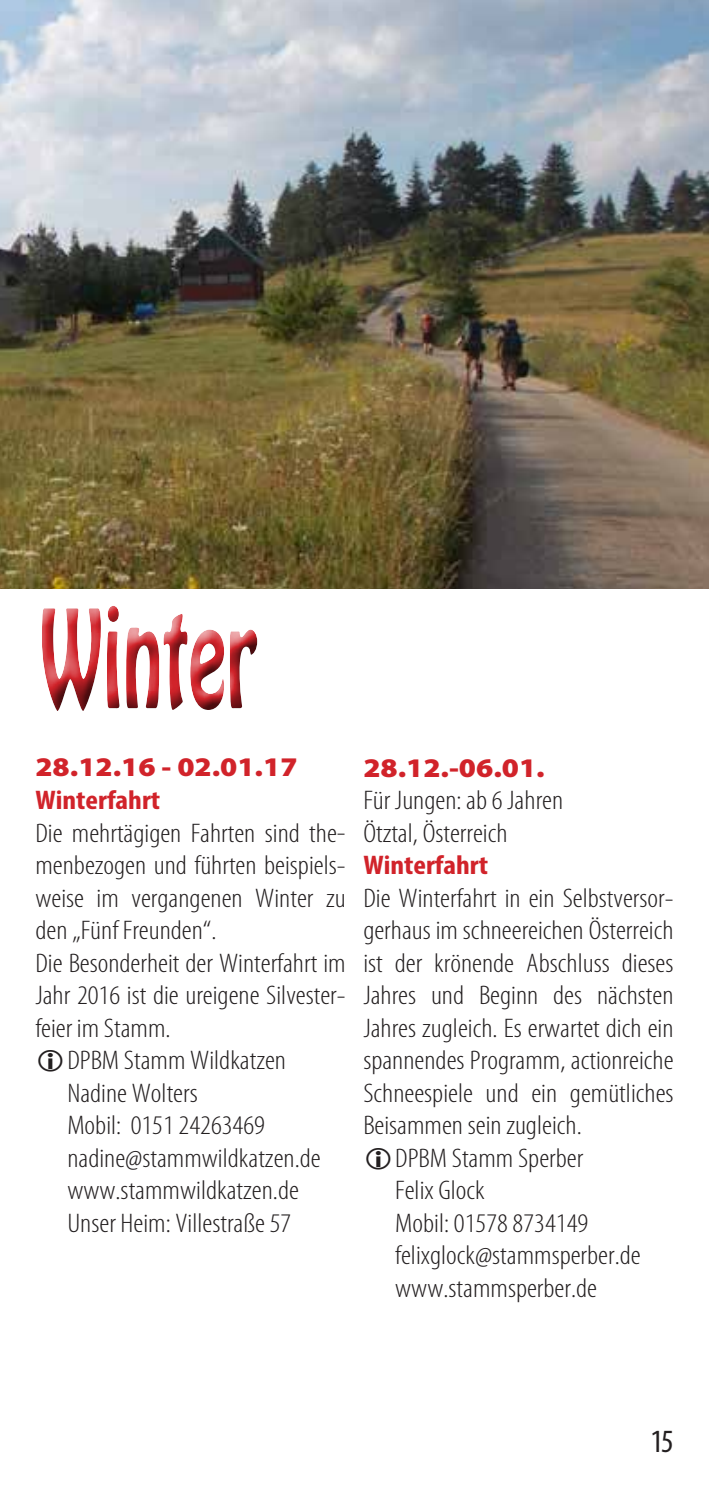
<style>
.page{position:relative;width:709px;height:1489px;background:#fff}
.page>*{position:absolute;margin:0;border:0;box-sizing:border-box;transform-origin:0 0}
.t1{font:120px "Hobo Std";color:#d1232a;scale:.6 1}
.t2{font:condensed 32.5px "Myriad Pro";color:#231f20}
.t3{font:300 condensed 27px/32.5px "Myriad Pro";color:#231f20;scale:1.11 1}
.t4{font:900 27px "Myriad Pro";color:#d1232a;scale:1.11 1}
.t5{font:700 condensed 27px "Myriad Pro";color:#d1232a;scale:1.11 1}
</style>
<div class="page">
<img style="left:0;top:0;width:709px;height:588px">
<div style="left:32px;top:587px;width:237px;height:132px;background:#fff"></div>
<div style="left:41px;top:595px;width:234px;height:133px;background:#231f20;opacity:.75"></div>
<h1 class="t1" style="left:41px;top:576px;width:362px">Winter</h1>
<p class="t4" style="left:35px;top:752px;width:238px">28.12.16 - 02.01.17</p>
<p class="t5" style="left:35px;top:783px;width:114px">Winterfahrt</p>
<p class="t3" style="left:35px;top:816px;width:281px">Die mehrtägigen Fahrten sind the-</p>
<p class="t3" style="left:35px;top:848px;width:281px">menbezogen und führten beispiels-</p>
<p class="t3" style="left:35px;top:881px;width:281px">weise im vergangenen Winter zu</p>
<p class="t3" style="left:35px;top:913px;width:165px">den „Fünf Freunden“.</p>
<p class="t3" style="left:35px;top:946px;width:281px">Die Besonderheit der Winterfahrt im</p>
<p class="t3" style="left:35px;top:978px;width:281px">Jahr 2016 ist die ureigene Silvester-</p>
<p class="t3" style="left:35px;top:1011px;width:123px">feier im Stamm.</p>
<p class="t3" style="left:67px;top:1043px;width:198px">DPBM Stamm Wildkatzen</p>
<p class="t3" style="left:67px;top:1076px;width:119px">Nadine Wolters</p>
<p class="t3" style="left:67px;top:1108px;width:180px">Mobil: 0151 24263469</p>
<p class="t3" style="left:67px;top:1141px;width:230px">nadine@stammwildkatzen.de</p>
<p class="t3" style="left:67px;top:1173px;width:210px">www.stammwildkatzen.de</p>
<p class="t3" style="left:67px;top:1206px;width:203px">Unser Heim: Villestraße 57</p>
<p class="t4" style="left:363px;top:752px;width:165px">28.12.-06.01.</p>
<p class="t3" style="left:363px;top:783px;width:181px">Für Jungen: ab 6 Jahren<br>Ötztal, Österreich</p>
<p class="t5" style="left:363px;top:848px;width:114px">Winterfahrt</p>
<p class="t3" style="left:363px;top:881px;width:281px">Die Winterfahrt in ein Selbstversor-</p>
<p class="t3" style="left:363px;top:913px;width:281px">gerhaus im schneereichen Österreich</p>
<p class="t3" style="left:363px;top:946px;width:281px">ist der krönende Abschluss dieses</p>
<p class="t3" style="left:363px;top:978px;width:281px">Jahres und Beginn des nächsten</p>
<p class="t3" style="left:363px;top:1011px;width:281px">Jahres zugleich. Es erwartet dich ein</p>
<p class="t3" style="left:363px;top:1043px;width:281px">spannendes Programm, actionreiche</p>
<p class="t3" style="left:363px;top:1076px;width:281px">Schneespiele und ein gemütliches</p>
<p class="t3" style="left:363px;top:1108px;width:198px">Beisammen sein zugleich.</p>
<p class="t3" style="left:395px;top:1141px;width:171px">DPBM Stamm Sperber</p>
<p class="t3" style="left:395px;top:1173px;width:82px">Felix Glock</p>
<p class="t3" style="left:395px;top:1206px;width:175px">Mobil: 01578 8734149</p>
<p class="t3" style="left:395px;top:1238px;width:223px">felixglock@stammsperber.de</p>
<p class="t3" style="left:395px;top:1271px;width:183px">www.stammsperber.de</p>
<p class="t2" style="left:650px;top:1421px;width:24px">15</p>
</div>
